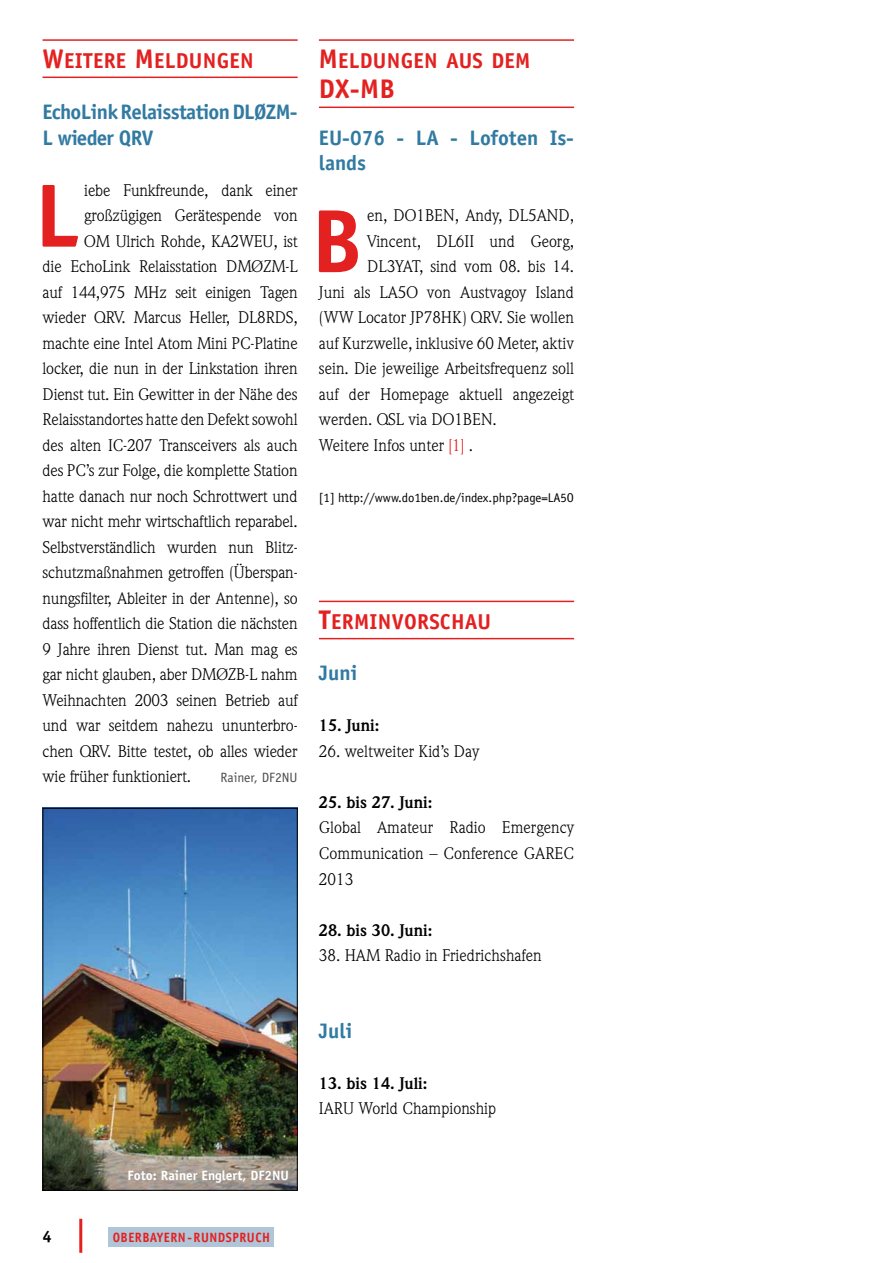
<style>
.page{position:relative;width:893px;height:1263px;background:#fff}
.page>*{position:absolute;margin:0;border:0;box-sizing:border-box;transform-origin:0 0}
.t1{font:700 90px "Officina Sans LT";color:#e32120}
.t2{font:27px "Officina Sans LT Bold SC800";color:#e32120}
.t3{font:21.6px "Officina Sans LT Bold SC800";letter-spacing:.01em;color:#e32120}
.t4{font:700 21px/25.5px "Officina Sans LT";letter-spacing:-.03em;color:#317aa2}
.t5{font:700 21px/25.5px "Officina Sans LT";color:#317aa2}
.t6{font:16.5px/25.5px "Weidemann LT";letter-spacing:-.01em;color:#000;text-align:justify}
.t7{font:700 16.5px "Weidemann LT";color:#000}
.t8{font:700 16.5px "Officina Sans LT";color:#000}
.t9{font:700 13.5px "Officina Sans LT";color:#fff}
.t10{font:700 13.5px "Officina Sans LT";letter-spacing:.04em;color:#e32120;scale:.93 1}
.t11{font:13.5px "Officina Sans LT";color:#4b4b4d}
.t12{font:12.75px "Officina Sans LT";color:#000}
.s1{font-size:27px}
.s2{color:#e32120}
</style>
<div class="page">
<img style="left:45px;top:810px;width:251px;height:379px">
<div style="left:43px;top:808px;width:255px;height:383px;border:1px solid #000"></div>
<hr style="left:79px;top:1219px;width:3px;height:34px;background:#e32120">
<div style="left:108px;top:1227px;width:166px;height:19px;background:#b1c5d8"></div>
<hr style="left:43px;top:39px;width:255px;height:2px;background:#e32120">
<hr style="left:43px;top:77px;width:255px;height:1px;background:#e32120">
<hr style="left:319px;top:39px;width:255px;height:2px;background:#e32120">
<hr style="left:319px;top:107px;width:255px;height:1px;background:#e32120">
<hr style="left:319px;top:601px;width:255px;height:1px;background:#e32120">
<hr style="left:319px;top:638px;width:255px;height:1px;background:#e32120">
<h3 class="t3" style="left:43px;top:47px;width:213px"><span class="s1">W</span>EITERE <span class="s1">M</span> ELDUNGEN</h3>
<p class="t4" style="left:43px;top:99px;width:257px">EchoLink Relaisstation DLØZM-<br>L wieder QRV</p>
<h1 class="t1" style="left:35px;top:160px;width:47px">L</h1>
<p class="t6" style="left:84px;top:177px;width:215px">iebe Funkfreunde, dank einer</p>
<p class="t6" style="left:84px;top:203px;width:215px">großzügigen Gerätespende von</p>
<p class="t6" style="left:84px;top:228px;width:215px">OM Ulrich Rohde, KA2WEU, ist</p>
<p class="t6" style="left:43px;top:254px;width:257px">die EchoLink Relaisstation DMØZM-L</p>
<p class="t6" style="left:43px;top:279px;width:257px">auf 144,975 MHz seit einigen Tagen</p>
<p class="t6" style="left:43px;top:305px;width:257px">wieder QRV. Marcus Heller, DL8RDS,</p>
<p class="t6" style="left:43px;top:330px;width:257px">machte eine Intel Atom Mini PC-Platine</p>
<p class="t6" style="left:43px;top:356px;width:257px">locker, die nun in der Linkstation ihren</p>
<p class="t6" style="left:43px;top:381px;width:257px">Dienst tut. Ein Gewitter in der Nähe des</p>
<p class="t6" style="left:43px;top:407px;width:257px">Relaisstandortes hatte den Defekt sowohl</p>
<p class="t6" style="left:43px;top:432px;width:257px">des alten IC-207 Transceivers als auch</p>
<p class="t6" style="left:43px;top:458px;width:257px">des PC’s zur Folge, die komplette Station</p>
<p class="t6" style="left:43px;top:483px;width:257px">hatte danach nur noch Schrottwert und</p>
<p class="t6" style="left:43px;top:509px;width:257px">war nicht mehr wirtschaftlich reparabel.</p>
<p class="t6" style="left:43px;top:534px;width:257px">Selbstverständlich wurden nun Blitz-</p>
<p class="t6" style="left:43px;top:560px;width:257px">schutzmaßnahmen getroffen (Überspan-</p>
<p class="t6" style="left:43px;top:585px;width:257px">nungsfilter, Ableiter in der Antenne), so</p>
<p class="t6" style="left:43px;top:611px;width:257px">dass hoffentlich die Station die nächsten</p>
<p class="t6" style="left:43px;top:636px;width:257px">9 Jahre ihren Dienst tut. Man mag es</p>
<p class="t6" style="left:43px;top:662px;width:257px">gar nicht glauben, aber DMØZB-L nahm</p>
<p class="t6" style="left:43px;top:687px;width:257px">Weihnachten 2003 seinen Betrieb auf</p>
<p class="t6" style="left:43px;top:713px;width:257px">und war seitdem nahezu ununterbro-</p>
<p class="t6" style="left:43px;top:738px;width:257px">chen QRV. Bitte testet, ob alles wieder</p>
<p class="t6" style="left:43px;top:764px;width:150px">wie früher funktioniert.</p>
<p class="t11" style="left:220px;top:770px;width:79px">Rainer, DF2NU</p>
<h3 class="t3" style="left:319px;top:47px;width:213px"><span class="s1">M</span> ELDUNGEN AUS DEM</h3>
<h2 class="t2" style="left:319px;top:72px;width:59px">DX-MB</h2>
<p class="t5" style="left:319px;top:124px;width:257px">EU-076 - LA - Lofoten Is&shy;lands</p>
<h1 class="t1" style="left:311px;top:185px;width:53px">B</h1>
<p class="t6" style="left:367px;top:203px;width:208px">en, DO1BEN, Andy, DL5AND,</p>
<p class="t6" style="left:367px;top:228px;width:208px">Vincent, DL6II und Georg,</p>
<p class="t6" style="left:367px;top:254px;width:208px">DL3YAT, sind vom 08. bis 14.</p>
<p class="t6" style="left:319px;top:279px;width:257px">Juni als LA5O von Austvagoy Island</p>
<p class="t6" style="left:319px;top:305px;width:257px">(WW Locator JP78HK) QRV. Sie wollen</p>
<p class="t6" style="left:319px;top:330px;width:257px">auf Kurzwelle, inklusive 60 Meter, aktiv</p>
<p class="t6" style="left:319px;top:356px;width:257px">sein. Die jeweilige Arbeitsfrequenz soll</p>
<p class="t6" style="left:319px;top:381px;width:257px">auf der Homepage aktuell angezeigt</p>
<p class="t6" style="left:319px;top:407px;width:179px">werden. QSL via DO1BEN.</p>
<p class="t6" style="left:319px;top:432px;width:156px">Weitere Infos unter <span class="s2">[1]</span> .</p>
<p class="t12" style="left:319px;top:490px;width:257px">[1] http://www.do1ben.de/index.php?page=LA5O</p>
<h3 class="t3" style="left:319px;top:608px;width:174px"><span class="s1">T</span>ERMINVORSCHAU</h3>
<p class="t4" style="left:319px;top:660px;width:40px">Juni</p>
<p class="t7" style="left:319px;top:716px;width:62px">15. Juni:</p>
<p class="t6" style="left:319px;top:738px;width:162px">26. weltweiter Kid’s Day</p>
<p class="t7" style="left:319px;top:792px;width:115px">25. bis 27. Juni:</p>
<p class="t6" style="left:319px;top:815px;width:257px">Global Amateur Radio Emergency Communication – Conference GAREC 2013</p>
<p class="t7" style="left:319px;top:920px;width:115px">28. bis 30. Juni:</p>
<p class="t6" style="left:319px;top:942px;width:224px">38. HAM Radio in Friedrichshafen</p>
<p class="t9" style="left:128px;top:1167px;width:163px">Foto: Rainer Englert, DF2NU</p>
<p class="t8" style="left:43px;top:1226px;width:11px">4</p>
<p class="t10" style="left:113px;top:1228px;width:171px">OBERBAYERN-RUNDSPRUCH</p>
<p class="t4" style="left:319px;top:1017px;width:35px">Juli</p>
<p class="t7" style="left:319px;top:1073px;width:110px">13. bis 14. Juli:</p>
<p class="t6" style="left:319px;top:1095px;width:179px">IARU World Championship</p>
</div>
